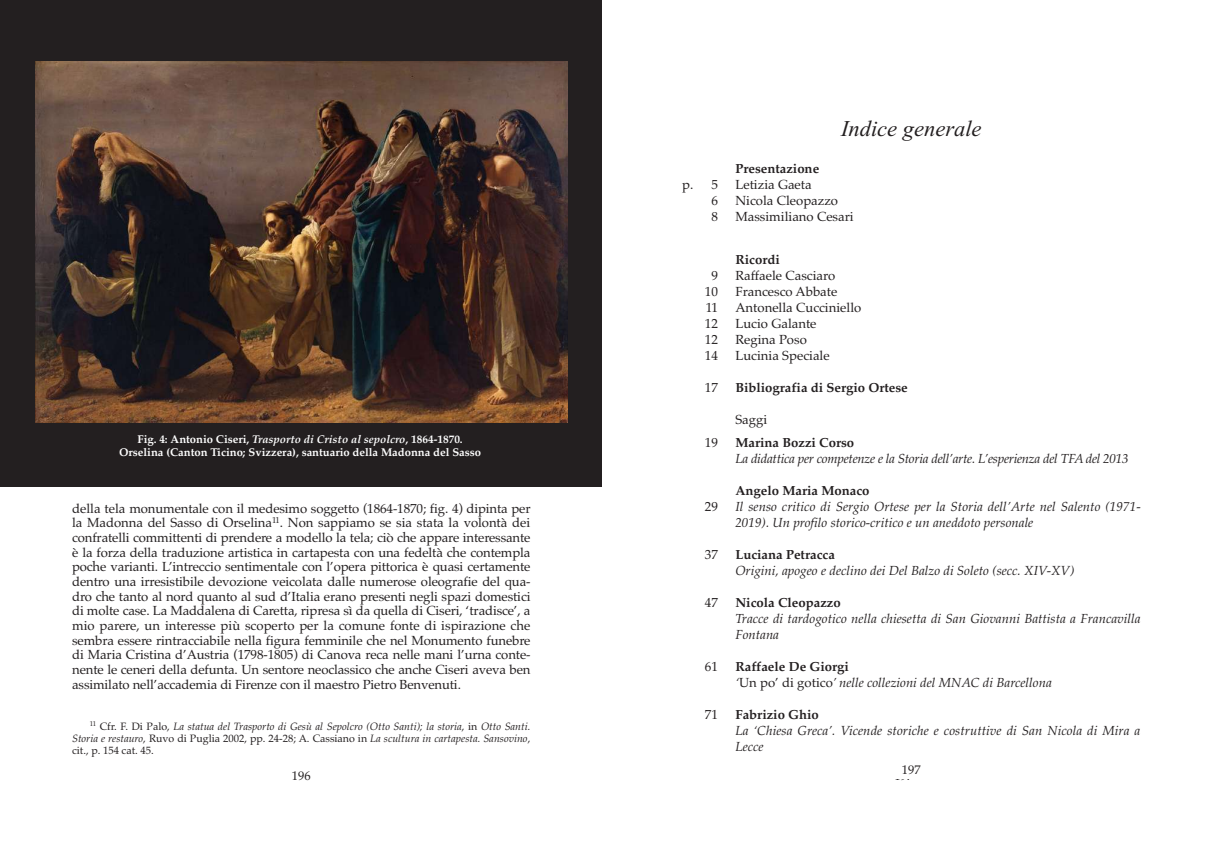
<style>
.page{position:relative;width:1205px;height:851px;background:#fff}
.page>*{position:absolute;margin:0;border:0;box-sizing:border-box;transform-origin:0 0}
.t1{font:italic 22.5px "Times New Roman";color:#231f20}
.t2{font:13.12px/14.6px "Palatino";color:#231f20;text-align:justify}
.t3{font:italic 13.12px/16px "Palatino";color:#231f20}
.t4{font:700 13.12px "Palatino";color:#231f20}
.t5{font:italic 13.12px "Palatino";letter-spacing:-.02em;color:#231f20}
.t6{font:12.5px "Palatino";color:#231f20}
.t7{font:700 11.25px/12.5px "Palatino";color:#fff;text-align:center}
.t8{font:italic 10.62px/12px "Palatino";color:#231f20;text-align:justify}
.s1{font-style:italic}
.s2{font-style:normal}
.s3{font-weight:700;font-style:normal}
</style>
<div class="page">
<div style="left:0;top:0;width:602px;height:486px;background:#231f20"></div>
<img style="left:35px;top:61px;width:532px;height:361px">
<p class="t7" style="left:119px;top:433px;width:363px">Fig. 4: Antonio Ciseri, <span class="s1">Trasporto di Cristo al sepolcro</span>, 1864-1870.<br>Orselina (Canton Ticino; Svizzera), santuario della Madonna del Sasso</p>
<p class="t2" style="left:72px;top:500px;width:460px">della tela monumentale con il medesimo soggetto (1864-1870; fig. 4) dipinta per la Madonna del Sasso di Orselina<sup>11</sup>. Non sappiamo se sia stata la volontà dei confratelli committenti di prendere a modello la tela; ciò che appare interessante è la forza della traduzione artistica in cartapesta con una fedeltà che contempla poche varianti. L’intreccio sentimentale con l’opera pittorica è quasi certamente dentro una irresistibile devozione veicolata dalle numerose oleografie del qua&shy;dro che tanto al nord quanto al sud d’Italia erano presenti negli spazi domestici di molte case. La Maddalena di Caretta, ripresa sì da quella di Ciseri, ‘tradisce’, a mio parere, un interesse più scoperto per la comune fonte di ispirazione che sembra essere rintracciabile nella figura femminile che nel Monumento funebre di Maria Cristina d’Austria (1798-1805) di Canova reca nelle mani l’urna conte&shy;nente le ceneri della defunta. Un sentore neoclassico che anche Ciseri aveva ben assimilato nell’accademia di Firenze con il maestro Pietro Benvenuti.</p>
<p class="t8" style="left:72px;top:719px;width:460px;text-indent:18px"><sup>11</sup> <span class="s2">Cfr. F. Di Palo,</span> La statua del Trasporto di Gesù al Sepolcro (Otto Santi); la storia<span class="s2">, in</span> Otto Santi.<br>Storia e restauro<span class="s2">, Ruvo di Puglia 2002, pp. 24-28; A. Cassiano in</span> La scultura in cartapesta. Sansovino<span class="s2">, cit., p. 154 cat. 45.</span></p>
<p class="t6" style="left:292px;top:768px;width:20px">196</p>
<p class="t4" style="left:735px;top:160px;width:85px">Presentazione</p>
<h1 class="t1" style="left:841px;top:115px;width:142px">Indice generale</h1>
<p class="t2" style="left:682px;top:177px;width:37px">p. 5</p>
<p class="t2" style="left:735px;top:177px;width:78px">Letizia Gaeta</p>
<p class="t2" style="left:711px;top:193px;width:8px">6</p>
<p class="t2" style="left:735px;top:193px;width:104px">Nicola Cleopazzo</p>
<p class="t2" style="left:711px;top:209px;width:8px">8</p>
<p class="t2" style="left:735px;top:209px;width:120px">Massimiliano Cesari</p>
<p class="t4" style="left:735px;top:251px;width:46px">Ricordi</p>
<p class="t2" style="left:711px;top:268px;width:8px">9</p>
<p class="t2" style="left:735px;top:268px;width:101px">Raffaele Casciaro</p>
<p class="t2" style="left:705px;top:284px;width:15px">10</p>
<p class="t2" style="left:735px;top:284px;width:104px">Francesco Abbate</p>
<p class="t2" style="left:706px;top:300px;width:14px">11</p>
<p class="t2" style="left:735px;top:300px;width:127px">Antonella Cucciniello</p>
<p class="t2" style="left:705px;top:316px;width:15px">12</p>
<p class="t2" style="left:735px;top:316px;width:83px">Lucio Galante</p>
<p class="t2" style="left:705px;top:332px;width:15px">12</p>
<p class="t2" style="left:735px;top:332px;width:73px">Regina Poso</p>
<p class="t2" style="left:705px;top:348px;width:15px">14</p>
<p class="t2" style="left:735px;top:348px;width:96px">Lucinia Speciale</p>
<p class="t2" style="left:705px;top:380px;width:15px">17</p>
<p class="t4" style="left:735px;top:379px;width:174px">Bibliografia di Sergio Ortese</p>
<p class="t2" style="left:735px;top:412px;width:33px">Saggi</p>
<p class="t2" style="left:705px;top:435px;width:15px">19</p>
<p class="t4" style="left:735px;top:434px;width:120px">Marina Bozzi Corso</p>
<p class="t5" style="left:735px;top:450px;width:395px">La didattica per competenze e la Storia dell’arte. L’esperienza del TFA del 2013</p>
<p class="t4" style="left:735px;top:482px;width:136px">Angelo Maria Monaco</p>
<p class="t2" style="left:705px;top:499px;width:15px">29</p>
<p class="t3" style="left:735px;top:498px;width:407px">Il senso critico di Sergio Ortese per la Storia dell’Arte nel Salento (1971-<br>2019). Un profilo storico-critico e un aneddoto personale</p>
<p class="t2" style="left:705px;top:547px;width:15px">37</p>
<p class="t4" style="left:735px;top:546px;width:101px">Luciana Petracca</p>
<p class="t3" style="left:735px;top:562px;width:341px">Origini, apogeo e declino dei Del Balzo di Soleto (secc. XIV-XV)</p>
<p class="t2" style="left:705px;top:595px;width:15px">47</p>
<p class="t4" style="left:735px;top:594px;width:107px">Nicola Cleopazzo</p>
<p class="t3" style="left:735px;top:610px;width:407px">Tracce di tardogotico nella chiesetta di San Giovanni Battista a Francavilla<br>Fontana</p>
<p class="t2" style="left:705px;top:659px;width:15px">61</p>
<p class="t3" style="left:735px;top:658px;width:318px"><span class="s3">Raffaele De Giorgi<br></span>‘<span class="s2">Un po’ di gotico</span>’ nelle collezioni del MNAC di Barcellona</p>
<p class="t2" style="left:705px;top:707px;width:15px">71</p>
<p class="t4" style="left:735px;top:706px;width:85px">Fabrizio Ghio</p>
<p class="t3" style="left:735px;top:722px;width:406px">La ‘Chiesa Greca’. Vicende storiche e costruttive di San Nicola di Mira a<br>Lecce</p>
<p class="t6" style="left:902px;top:762px;width:20px">197</p>
<p class="t6" style="left:894px;top:768px;width:20px">197</p>
</div>
